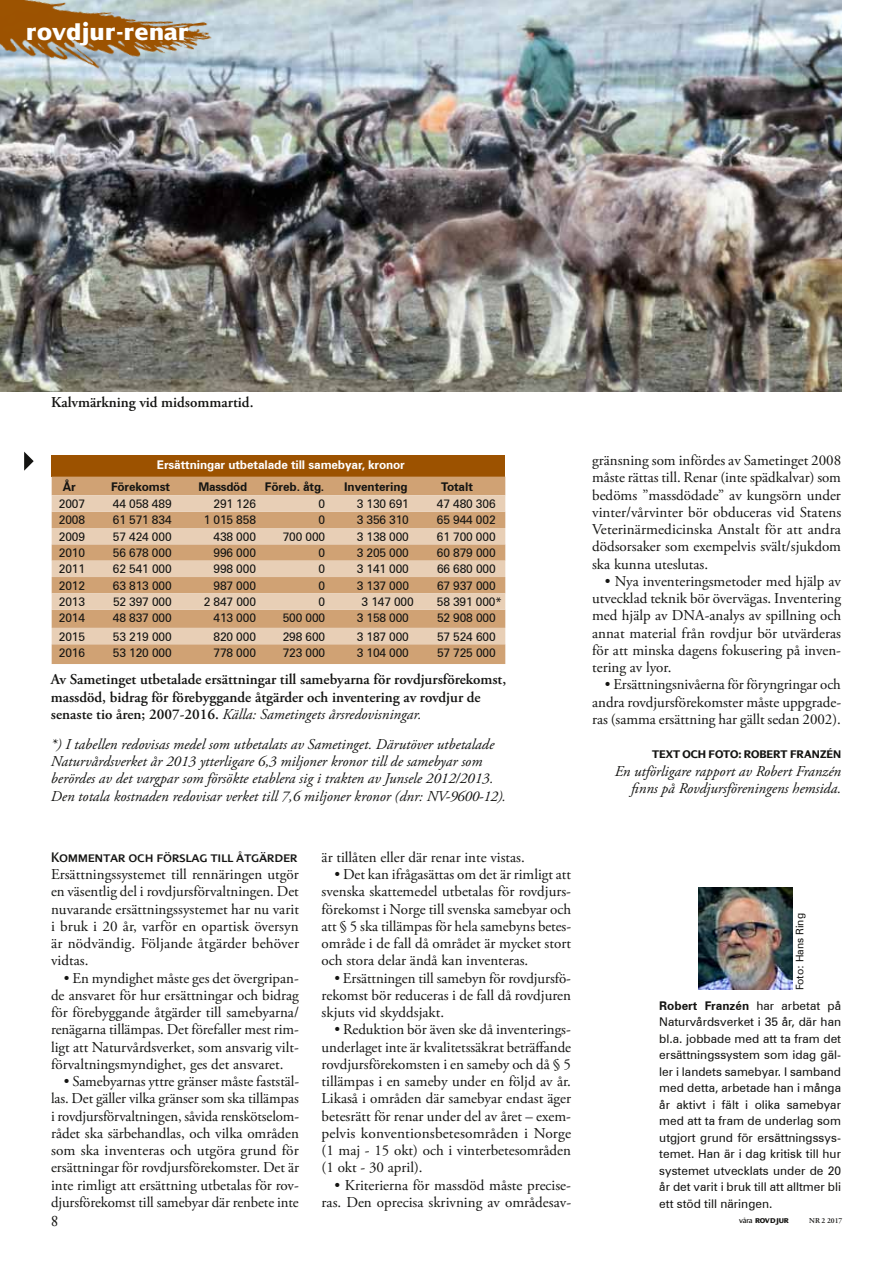
<style>
.page{position:relative;width:893px;height:1263px;background:#fff}
.page>*{position:absolute;margin:0;border:0;box-sizing:border-box;transform-origin:0 0}
.t1{font:24px "Dialog X Bold";color:#fff}
.t2{font:16.5px "Adobe Garamond Pro";color:#141412}
.t3{font:15px/17.2px "Adobe Garamond Pro";color:#141412;text-align:justify}
.t4{font:italic 15px/17.2px "Adobe Garamond Pro";color:#141412}
.t5{font:600 15px/17.2px "Adobe Garamond Pro";color:#141412}
.t6{font:15px "Dialog Small Caps";color:#141412}
.t7{font:12px/16.5px "Zurich BT";letter-spacing:-.01em;color:#141412;text-align:justify}
.t8{font:700 12px "Zurich BT";letter-spacing:-.01em;color:#141412}
.t9{font:700 12px "Zurich BT";letter-spacing:-.01em;color:#fff}
.t10{font:700 12px "Dialog";color:#141412}
.t11{font:10.5px "Zurich BT";color:#141412}
.t12{font:7.5px "Dialog X Bold";letter-spacing:-.03em;color:#141412}
.t13{font:600 7.5px "Adobe Garamond Pro";color:#141412}
.s1{font-weight:400;font-style:italic}
.s2{font-weight:700}
.s3{font-family:"Dialog"}
</style>
<div class="page">
<div style="left:52px;top:455px;width:453px;height:22px;background:#9c5200"></div>
<div style="left:52px;top:477px;width:453px;height:187px;background:#d0a274"></div>
<svg style="left:52px;top:495px;width:453px;height:149px;fill:#e8cfb6"></svg>
<img style="left:699px;top:887px;width:94px;height:103px">
<img style="left:0;top:0;width:842px;height:391px">
<svg style="left:24px;top:452px;width:10px;height:19px"></svg>
<img style="left:0;top:0;width:223px;height:102px">
<h1 class="t1" style="left:26px;top:20px;width:165px">rovdjur-renar</h1>
<p class="t5" style="left:51px;top:394px;width:204px">Kalvmärkning vid midsommartid.</p>
<p class="t9" style="left:157px;top:457px;width:249px">Ersättningar utbetalade till samebyar, kronor</p>
<p class="t8" style="left:63px;top:479px;width:14px">År</p>
<p class="t8" style="left:111px;top:479px;width:61px">Förekomst</p>
<p class="t8" style="left:199px;top:479px;width:50px">Massdöd</p>
<p class="t8" style="left:265px;top:479px;width:61px">Föreb. åtg.</p>
<p class="t8" style="left:344px;top:479px;width:65px">Inventering</p>
<p class="t8" style="left:441px;top:479px;width:33px">Totalt</p>
<p class="t7" style="left:59px;top:495px;width:28px">2007</p>
<p class="t7" style="left:113px;top:495px;width:60px">44 058 489</p>
<p class="t7" style="left:214px;top:495px;width:44px">291 126</p>
<p class="t7" style="left:319px;top:495px;width:8px">0</p>
<p class="t7" style="left:357px;top:495px;width:54px">3 130 691</p>
<p class="t7" style="left:437px;top:495px;width:60px">47 480 306</p>
<p class="t7" style="left:59px;top:512px;width:28px">2008</p>
<p class="t7" style="left:113px;top:512px;width:60px">61 571 834</p>
<p class="t7" style="left:204px;top:512px;width:54px">1 015 858</p>
<p class="t7" style="left:319px;top:512px;width:8px">0</p>
<p class="t7" style="left:357px;top:512px;width:54px">3 356 310</p>
<p class="t7" style="left:437px;top:512px;width:60px">65 944 002</p>
<p class="t7" style="left:59px;top:528px;width:28px">2009</p>
<p class="t7" style="left:113px;top:528px;width:60px">57 424 000</p>
<p class="t7" style="left:214px;top:528px;width:44px">438 000</p>
<p class="t7" style="left:283px;top:528px;width:44px">700 000</p>
<p class="t7" style="left:357px;top:528px;width:54px">3 138 000</p>
<p class="t7" style="left:437px;top:528px;width:60px">61 700 000</p>
<p class="t7" style="left:59px;top:544px;width:28px">2010</p>
<p class="t7" style="left:113px;top:544px;width:60px">56 678 000</p>
<p class="t7" style="left:214px;top:544px;width:44px">996 000</p>
<p class="t7" style="left:319px;top:544px;width:8px">0</p>
<p class="t7" style="left:357px;top:544px;width:54px">3 205 000</p>
<p class="t7" style="left:437px;top:544px;width:60px">60 879 000</p>
<p class="t7" style="left:59px;top:561px;width:28px">2011</p>
<p class="t7" style="left:113px;top:561px;width:60px">62 541 000</p>
<p class="t7" style="left:214px;top:561px;width:44px">998 000</p>
<p class="t7" style="left:319px;top:561px;width:8px">0</p>
<p class="t7" style="left:357px;top:561px;width:54px">3 141 000</p>
<p class="t7" style="left:437px;top:561px;width:60px">66 680 000</p>
<p class="t7" style="left:59px;top:577px;width:28px">2012</p>
<p class="t7" style="left:113px;top:577px;width:60px">63 813 000</p>
<p class="t7" style="left:214px;top:577px;width:44px">987 000</p>
<p class="t7" style="left:319px;top:577px;width:8px">0</p>
<p class="t7" style="left:357px;top:577px;width:54px">3 137 000</p>
<p class="t7" style="left:437px;top:577px;width:60px">67 937 000</p>
<p class="t7" style="left:59px;top:593px;width:28px">2013</p>
<p class="t7" style="left:113px;top:593px;width:60px">52 397 000</p>
<p class="t7" style="left:204px;top:593px;width:54px">2 847 000</p>
<p class="t7" style="left:319px;top:593px;width:8px">0</p>
<p class="t7" style="left:362px;top:593px;width:54px">3 147 000</p>
<p class="t7" style="left:437px;top:593px;width:66px">58 391 000*</p>
<p class="t7" style="left:59px;top:610px;width:28px">2014</p>
<p class="t7" style="left:113px;top:610px;width:60px">48 837 000</p>
<p class="t7" style="left:214px;top:610px;width:44px">413 000</p>
<p class="t7" style="left:283px;top:610px;width:44px">500 000</p>
<p class="t7" style="left:357px;top:610px;width:54px">3 158 000</p>
<p class="t7" style="left:437px;top:610px;width:60px">52 908 000</p>
<p class="t7" style="left:59px;top:628px;width:28px">2015</p>
<p class="t7" style="left:113px;top:628px;width:60px">53 219 000</p>
<p class="t7" style="left:214px;top:628px;width:44px">820 000</p>
<p class="t7" style="left:283px;top:628px;width:44px">298 600</p>
<p class="t7" style="left:357px;top:628px;width:54px">3 187 000</p>
<p class="t7" style="left:437px;top:628px;width:60px">57 524 600</p>
<p class="t7" style="left:59px;top:644px;width:28px">2016</p>
<p class="t7" style="left:113px;top:644px;width:60px">53 120 000</p>
<p class="t7" style="left:214px;top:644px;width:44px">778 000</p>
<p class="t7" style="left:283px;top:644px;width:44px">723 000</p>
<p class="t7" style="left:357px;top:644px;width:54px">3 104 000</p>
<p class="t7" style="left:437px;top:644px;width:60px">57 725 000</p>
<p class="t5" style="left:51px;top:671px;width:457px">Av Sametinget utbetalade ersättningar till samebyarna för rovdjursförekomst, massdöd, bidrag för förebyggande åtgärder och inventering av rovdjur de senaste tio åren; 2007-2016. <span class="s1">Källa: Sametingets årsredovisningar.</span></p>
<p class="t4" style="left:51px;top:736px;width:457px">*) I tabellen redovisas medel som utbetalats av Sametinget. Därutöver utbetalade Naturvårdsverket år 2013 ytterligare 6,3 miljoner kronor till de samebyar som berördes av det vargpar som försökte etablera sig i trakten av Junsele 2012/2013.<br>Den totala kostnaden redovisar verket till 7,6 miljoner kronor (dnr: NV-9600-12).</p>
<p class="t6" style="left:51px;top:849px;width:248px">Kommentar och förslag till åtgärder</p>
<p class="t3" style="left:51px;top:866px;width:250px">Ersättningssystemet till rennäringen utgör en väsentlig del i rovdjursförvaltningen. Det nuvarande ersättningssystemet har nu varit i bruk i 20 år, varför en opartisk översyn är nödvändig. Följande åtgärder behöver vidtas.</p>
<p class="t3" style="left:51px;top:970px;width:249px;text-indent:13px">• En myndighet måste ges det övergripan&shy;de ansvaret för hur ersättningar och bidrag för förebyggande åtgärder till samebyarna/ renägarna tillämpas. Det förefaller mest rim&shy;ligt att Naturvårdsverket, som ansvarig vilt&shy;förvaltningsmyndighet, ges det ansvaret.</p>
<p class="t3" style="left:51px;top:1073px;width:250px;text-indent:13px">• Samebyarnas yttre gränser måste faststäl&shy;las. Det gäller vilka gränser som ska tillämpas i rovdjursförvaltningen, såvida renskötselom&shy;rådet ska särbehandlas, och vilka områden som ska inventeras och utgöra grund för ersättningar för rovdjursförekomster. Det är inte rimligt att ersättning utbetalas för rov&shy;djursförekomst till samebyar där renbete inte</p>
<p class="t3" style="left:322px;top:849px;width:205px">är tillåten eller där renar inte vistas.</p>
<p class="t3" style="left:322px;top:866px;width:251px;text-indent:13px">• Det kan ifrågasättas om det är rimligt att svenska skattemedel utbetalas för rovdjurs&shy;förekomst i Norge till svenska samebyar och att § 5 ska tillämpas för hela samebyns betes&shy;område i de fall då området är mycket stort och stora delar ändå kan inventeras.</p>
<p class="t3" style="left:322px;top:970px;width:251px;text-indent:13px">• Ersättningen till samebyn för rovdjursfö&shy;rekomst bör reduceras i de fall då rovdjuren skjuts vid skyddsjakt.</p>
<p class="t3" style="left:322px;top:1021px;width:251px;text-indent:13px">• Reduktion bör även ske då inventerings&shy;underlaget inte är kvalitetssäkrat beträffande rovdjursförekomsten i en sameby och då § 5 tillämpas i en sameby under en följd av år.<br>Likaså i områden där samebyar endast äger betesrätt för renar under del av året – exem&shy;pelvis konventionsbetesområden i Norge (1 maj - 15 okt) och i vinterbetesområden (1 okt - 30 april).</p>
<p class="t3" style="left:322px;top:1177px;width:251px;text-align:right">• Kriterierna för massdöd måste precise&shy;ras. Den oprecisa skrivning av områdesav-</p>
<p class="t3" style="left:592px;top:452px;width:251px">gränsning som infördes av Sametinget 2008 måste rättas till. Renar (inte spädkalvar) som bedöms ”massdödade” av kungsörn under vinter/vårvinter bör obduceras vid Statens Veterinärmedicinska Anstalt för att andra dödsorsaker som exempelvis svält/sjukdom ska kunna uteslutas.</p>
<p class="t3" style="left:592px;top:573px;width:251px;text-indent:13px">• Nya inventeringsmetoder med hjälp av utvecklad teknik bör övervägas. Inventering med hjälp av DNA-analys av spillning och annat material från rovdjur bör utvärderas för att minska dagens fokusering på inven&shy;tering av lyor.</p>
<p class="t3" style="left:592px;top:676px;width:250px;text-indent:13px">• Ersättningsnivåerna för föryngringar och andra rovdjursförekomster måste uppgrade&shy;ras (samma ersättning har gällt sedan 2002).</p>
<p class="t10" style="left:652px;top:748px;width:65px">TEXT OCH FOTO</p>
<p class="t10" style="left:738px;top:748px;width:36px">: ROBERT</p>
<p class="t10" style="left:790px;top:748px;width:53px">FRANZÉN</p>
<p class="t4" style="left:615px;top:763px;width:228px;text-align:right">En utförligare rapport av Robert Franzén finns på Rovdjursföreningens hemsida.</p>
<p class="t11" style="left:793px;top:990px;width:79px;rotate:-90deg">Foto: Hans Ring</p>
<p class="t7" style="left:659px;top:997px;width:183px"><span class="s2">Robert Franzén</span> har arbetat på Naturvårdsverket i 35 år, där han bl.a. jobbade med att ta fram det ersättningssystem som idag gäl&shy;ler i landets samebyar. I samband med detta, arbetade han i många år aktivt i fält i olika samebyar med att ta fram de underlag som utgjort grund för ersättningssys&shy;temet. Han är i dag kritisk till hur systemet utvecklats under de 20 år det varit i bruk till att alltmer bli ett stöd till näringen.</p>
<p class="t2" style="left:51px;top:1211px;width:9px">8</p>
<p class="t12" style="left:739px;top:1216px;width:51px"><span class="s3">våra</span> rovdjur</p>
<p class="t13" style="left:809px;top:1216px;width:35px">Nr 2 2017</p>
</div>
